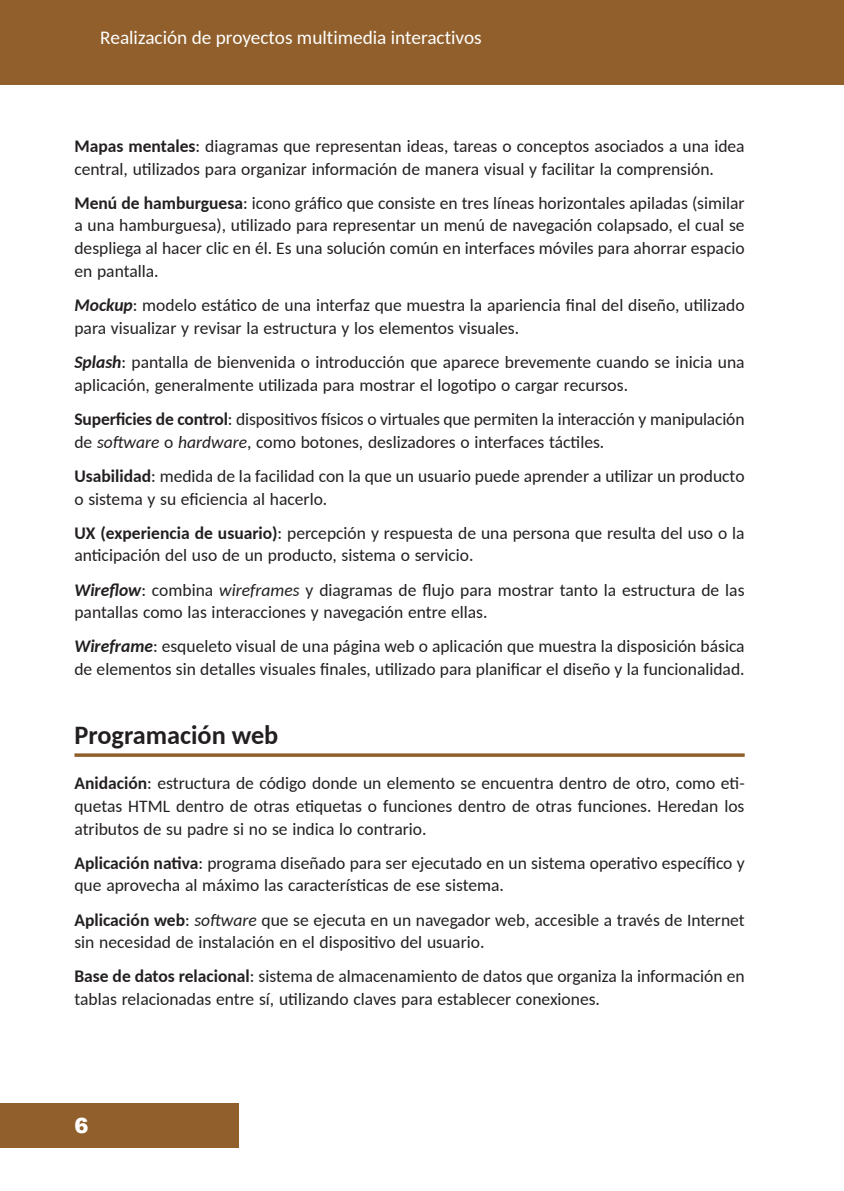
<style>
.page{position:relative;width:844px;height:1191px;background:#fff}
.page>*{position:absolute;margin:0;border:0;box-sizing:border-box;transform-origin:0 0}
.t1{font:700 26.25px "Carlito";color:#231f20}
.t2{font:900 21px "Arial";color:#fff}
.t3{font:19.25px "Carlito";color:#fff}
.t4{font:17.5px/22.8px "Carlito";color:#231f20}
.s1{font-weight:700}
.s2{font-weight:700;font-style:italic}
.s3{font-style:italic}
</style>
<div class="page">
<div style="left:0;top:0;width:843px;height:84px;background:#905f2b"></div>
<div style="left:0;top:1103px;width:238px;height:45px;background:#905f2b"></div>
<svg style="left:74px;top:753px;width:670px;height:4px;background:#9d7245"></svg>
<p class="t3" style="left:100px;top:25px;width:383px">Realización de proyectos multimedia interactivos</p>
<p class="t4" style="left:74px;top:134px;width:671px"><span class="s1">Mapas mentales</span>: diagramas que representan ideas, tareas o conceptos asociados a una idea central, utilizados para organizar información de manera visual y facilitar la comprensión.</p>
<p class="t4" style="left:74px;top:191px;width:671px;text-align:justify"><span class="s1">Menú de hamburguesa</span>: icono gráfico que consiste en tres líneas horizontales apiladas (similar a una hamburguesa), utilizado para representar un menú de navegación colapsado, el cual se despliega al hacer clic en él. Es una solución común en interfaces móviles para ahorrar espacio en pantalla.</p>
<p class="t4" style="left:74px;top:293px;width:671px"><span class="s2">Mockup</span>: modelo estático de una interfaz que muestra la apariencia final del diseño, utilizado para visualizar y revisar la estructura y los elementos visuales.</p>
<p class="t4" style="left:74px;top:350px;width:671px"><span class="s2">Splash</span>: pantalla de bienvenida o introducción que aparece brevemente cuando se inicia una aplicación, generalmente utilizada para mostrar el logotipo o cargar recursos.</p>
<p class="t4" style="left:74px;top:407px;width:671px"><span class="s1">Superficies de control</span>: dispositivos físicos o virtuales que permiten la interacción y manipulación de <span class="s3">software</span> o <span class="s3">hardware</span>, como botones, deslizadores o interfaces táctiles.</p>
<p class="t4" style="left:74px;top:464px;width:671px"><span class="s1">Usabilidad</span>: medida de la facilidad con la que un usuario puede aprender a utilizar un producto o sistema y su eficiencia al hacerlo.</p>
<p class="t4" style="left:74px;top:520px;width:671px"><span class="s1">UX (experiencia de usuario)</span>: percepción y respuesta de una persona que resulta del uso o la anticipación del uso de un producto, sistema o servicio.</p>
<p class="t4" style="left:74px;top:577px;width:671px"><span class="s2">Wireflow</span>: combina <span class="s3">wireframes</span> y diagramas de flujo para mostrar tanto la estructura de las pantallas como las interacciones y navegación entre ellas.</p>
<p class="t4" style="left:74px;top:634px;width:671px"><span class="s2">Wireframe</span>: esqueleto visual de una página web o aplicación que muestra la disposición básica de elementos sin detalles visuales finales, utilizado para planificar el diseño y la funcionalidad.</p>
<h1 class="t1" style="left:74px;top:716px;width:205px">Programación web</h1>
<p class="t4" style="left:74px;top:771px;width:671px;text-align:justify"><span class="s1">Anidación</span>: estructura de código donde un elemento se encuentra dentro de otro, como eti&shy;quetas HTML dentro de otras etiquetas o funciones dentro de otras funciones. Heredan los atributos de su padre si no se indica lo contrario.</p>
<p class="t4" style="left:74px;top:850px;width:671px"><span class="s1">Aplicación nativa</span>: programa diseñado para ser ejecutado en un sistema operativo específico y que aprovecha al máximo las características de ese sistema.</p>
<p class="t4" style="left:74px;top:907px;width:671px"><span class="s1">Aplicación web</span>: <span class="s3">software</span> que se ejecuta en un navegador web, accesible a través de Internet sin necesidad de instalación en el dispositivo del usuario.</p>
<p class="t4" style="left:74px;top:964px;width:671px"><span class="s1">Base de datos relacional</span>: sistema de almacenamiento de datos que organiza la información en tablas relacionadas entre sí, utilizando claves para establecer conexiones.</p>
<p class="t2" style="left:74px;top:1110px;width:16px">6</p>
</div>
